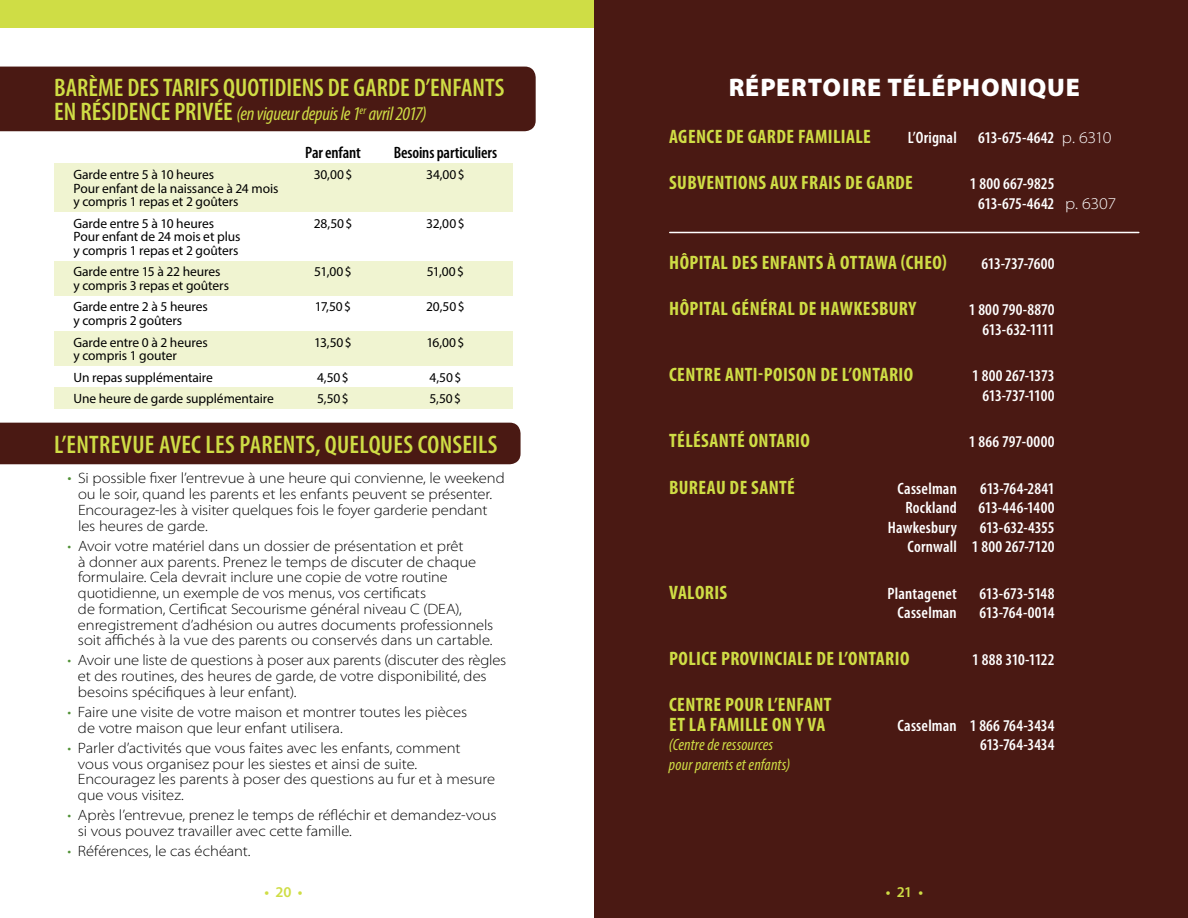
<style>
.page{position:relative;width:1188px;height:918px;background:#fff}
.page>*{position:absolute;margin:0;border:0;box-sizing:border-box;transform-origin:0 0}
.t1{font:600 condensed 25.5px "Myriad Pro";letter-spacing:.005em;color:#cfdd45}
.t2{font:900 25.5px "Myriad Pro";letter-spacing:.03em;color:#fff}
.t3{font:700 condensed 19.5px/19.5px "Myriad Pro";letter-spacing:.02em;color:#cfdd45}
.t4{font:italic condensed 19.5px "Myriad Pro";letter-spacing:-.015em;color:#cfdd45}
.t5{font:600 condensed 16.5px/19.5px "Myriad Pro";letter-spacing:.01em;color:#fff;text-align:right}
.t6{font:600 condensed 16.5px/19.5px "Myriad Pro";letter-spacing:-.015em;color:#fff;text-align:right}
.t7{font:italic condensed 16.5px "Myriad Pro";letter-spacing:.01em;color:#cfdd45}
.t8{font:600 condensed 16.5px "Myriad Pro";letter-spacing:-.01em;color:#000}
.t9{font:600 condensed 16.5px "Myriad Pro";letter-spacing:-.02em;color:#fff}
.t10{font:600 condensed 16.5px "Myriad Pro";letter-spacing:-.01em;color:#fff}
.t11{font:300 semi-expanded 15px/15.8px "Myriad Pro";letter-spacing:-.005em;color:#000}
.t12{font:600 15px "Myriad Pro";color:#cfdd45}
.t13{font:13.5px/21.6px "Myriad Pro";letter-spacing:-.005em;color:#000}
.s1{font-weight:600;font-style:normal;font-size:25.5px}
.s2{font-size:16.5px;color:#519136}
.s3{color:#519136}
.s4{font-weight:300;font-stretch:semi-expanded}
</style>
<div class="page">
<div style="left:0;top:0;width:1188px;height:28px;background:#cfdd45"></div>
<div style="left:594px;top:0;width:594px;height:918px;background:#4a1913"></div>
<hr style="left:670px;top:232px;width:469px;height:1px;background:#fff">
<div style="left:0;top:67px;width:536px;height:64px;background:#4a1913"></div>
<div style="left:54px;top:163px;width:459px;height:49px;background:#f0f4d1"></div>
<div style="left:54px;top:261px;width:459px;height:35px;background:#f0f4d1"></div>
<div style="left:54px;top:331px;width:459px;height:35px;background:#f0f4d1"></div>
<div style="left:54px;top:388px;width:459px;height:21px;background:#f0f4d1"></div>
<div style="left:0;top:423px;width:521px;height:41px;background:#4a1913"></div>
<h1 class="t1" style="left:54px;top:74px;width:452px">BARÈME DES TARIFS QUOTIDIENS DE GARDE D’ENFANTS</h1>
<h2 class="t4" style="left:54px;top:102px;width:374px"><span class="s1">EN RÉSIDENCE PRIVÉE</span> (en vigueur depuis le 1<sup>er</sup> avril 2017)</h2>
<p class="t8" style="left:305px;top:143px;width:57px">Par enfant</p>
<p class="t8" style="left:394px;top:143px;width:105px">Besoins particuliers</p>
<p class="t13" style="left:73px;top:164px;width:142px">Garde entre 5 à 10 heures</p>
<p class="t13" style="left:314px;top:164px;width:40px">30,00$</p>
<p class="t13" style="left:426px;top:164px;width:40px">34,00$</p>
<p class="t13" style="left:73px;top:181px;width:206px;line-height:13.5px">Pour enfant de la naissance à 24 mois y compris 1 repas et 2 goûters</p>
<p class="t13" style="left:73px;top:212px;width:142px">Garde entre 5 à 10 heures</p>
<p class="t13" style="left:314px;top:212px;width:40px">28,50$</p>
<p class="t13" style="left:426px;top:212px;width:40px">32,00$</p>
<p class="t13" style="left:73px;top:230px;width:168px;line-height:13.5px">Pour enfant de 24 mois et plus y compris 1 repas et 2 goûters</p>
<p class="t13" style="left:73px;top:261px;width:149px">Garde entre 15 à 22 heures</p>
<p class="t13" style="left:314px;top:261px;width:39px">51,00$</p>
<p class="t13" style="left:427px;top:261px;width:39px">51,00$</p>
<p class="t13" style="left:73px;top:274px;width:157px">y compris 3 repas et goûters<br>Garde entre 2 à 5 heures</p>
<p class="t13" style="left:315px;top:296px;width:38px">17,50$</p>
<p class="t13" style="left:426px;top:296px;width:40px">20,50$</p>
<p class="t13" style="left:73px;top:309px;width:136px">y compris 2 goûters<br>Garde entre 0 à 2 heures</p>
<p class="t13" style="left:73px;top:344px;width:141px">y compris 1 gouter<br>Un repas supplémentaire</p>
<p class="t13" style="left:314px;top:331px;width:39px">13,50$</p>
<p class="t13" style="left:426px;top:331px;width:40px">16,00$</p>
<p class="t13" style="left:317px;top:366px;width:33px">4,50$</p>
<p class="t13" style="left:430px;top:366px;width:33px">4,50$</p>
<p class="t13" style="left:73px;top:388px;width:202px">Une heure de garde supplémentaire</p>
<p class="t13" style="left:317px;top:388px;width:33px">5,50$</p>
<p class="t13" style="left:430px;top:388px;width:33px">5,50$</p>
<h1 class="t1" style="left:54px;top:430px;width:445px">L’ENTREVUE AVEC LES PARENTS, QUELQUES CONSEILS</h1>
<p class="t11" style="left:78px;top:471px;width:428px;text-indent:-11px"><span class="s2">•</span> Si possible fixer l’entrevue à une heure qui convienne, le weekend ou le soir, quand les parents et les enfants peuvent se présenter.<br>Encouragez-les à visiter quelques fois le foyer garderie pendant les heures de garde.</p>
<p class="t11" style="left:78px;top:538px;width:417px;text-indent:-10px"><span class="s3">•</span> Avoir votre matériel dans un dossier de présentation et prêt<br>à donner aux parents. Prenez le temps de discuter de chaque formulaire. Cela devrait inclure une copie de votre routine quotidienne, un exemple de vos menus, vos certificats<br>de formation, Certificat Secourisme général niveau C (DEA), enregistrement d’adhésion ou autres documents professionnels soit affichés à la vue des parents ou conservés dans un cartable.</p>
<p class="t11" style="left:78px;top:653px;width:430px;text-indent:-10px"><span class="s3">•</span> Avoir une liste de questions à poser aux parents (discuter des règles et des routines, des heures de garde, de votre disponibilité, des besoins spécifiques à leur enfant).</p>
<p class="t11" style="left:78px;top:704px;width:391px;text-indent:-10px"><span class="s3">•</span> Faire une visite de votre maison et montrer toutes les pièces de votre maison que leur enfant utilisera.</p>
<p class="t11" style="left:78px;top:740px;width:419px;text-indent:-10px"><span class="s3">•</span> Parler d’activités que vous faites avec les enfants, comment<br>vous vous organisez pour les siestes et ainsi de suite.<br>Encouragez les parents à poser des questions au fur et à mesure que vous visitez.</p>
<p class="t11" style="left:78px;top:807px;width:420px;text-indent:-10px"><span class="s3">•</span> Après l’entrevue, prenez le temps de réfléchir et demandez-vous si vous pouvez travailler avec cette famille.</p>
<p class="t11" style="left:67px;top:843px;width:185px"><span class="s3">•</span> Références, le cas échéant.</p>
<p class="t12" style="left:265px;top:882px;width:39px">• 20 •</p>
<h1 class="t2" style="left:729px;top:70px;width:353px">RÉPERTOIRE TÉLÉPHONIQUE</h1>
<h2 class="t3" style="left:669px;top:126px;width:203px">AGENCE DE GARDE FAMILIALE</h2>
<p class="t5" style="left:908px;top:128px;width:51px">L’Orignal</p>
<p class="t6" style="left:978px;top:128px;width:135px">613-675-4642 <span class="s4">p. 6310</span></p>
<h2 class="t3" style="left:669px;top:172px;width:245px">SUBVENTIONS AUX FRAIS DE GARDE</h2>
<p class="t5" style="left:978px;top:174px;width:139px;text-align:left;text-indent:-8px">1 800 667-9825<br>613-675-4642 <span class="s4">p. 6307</span></p>
<h2 class="t3" style="left:669px;top:252px;width:279px">HÔPITAL DES ENFANTS À OTTAWA (CHEO)</h2>
<p class="t6" style="left:981px;top:254px;width:75px">613-737-7600</p>
<h2 class="t3" style="left:669px;top:298px;width:249px">HÔPITAL GÉNÉRAL DE HAWKESBURY</h2>
<p class="t5" style="left:969px;top:300px;width:87px">1 800 790-8870<br>613-632-1111</p>
<h2 class="t3" style="left:669px;top:364px;width:246px">CENTRE ANTI-POISON DE L’ONTARIO</h2>
<p class="t6" style="left:972px;top:366px;width:84px">1 800 267-1373<br>613-737-1100</p>
<h2 class="t3" style="left:669px;top:430px;width:142px">TÉLÉSANTÉ ONTARIO</h2>
<p class="t5" style="left:969px;top:432px;width:87px">1 866 797-0000</p>
<h2 class="t3" style="left:669px;top:477px;width:127px">BUREAU DE SANTÉ</h2>
<p class="t5" style="left:898px;top:479px;width:61px">Casselman</p>
<p class="t9" style="left:980px;top:479px;width:76px">613-764-2841</p>
<p class="t5" style="left:906px;top:498px;width:53px">Rockland</p>
<p class="t5" style="left:978px;top:498px;width:78px">613-446-1400</p>
<p class="t5" style="left:888px;top:518px;width:70px">Hawkesbury</p>
<p class="t5" style="left:908px;top:518px;width:148px">613-632-4355<br>Cornwall 1 800 267-7120</p>
<h2 class="t3" style="left:669px;top:582px;width:60px">VALORIS</h2>
<p class="t5" style="left:888px;top:584px;width:71px">Plantagenet</p>
<p class="t6" style="left:979px;top:584px;width:77px">613-673-5148</p>
<p class="t5" style="left:898px;top:603px;width:61px">Casselman</p>
<p class="t9" style="left:980px;top:604px;width:76px">613-764-0014</p>
<h2 class="t3" style="left:669px;top:648px;width:242px">POLICE PROVINCIALE DE L’ONTARIO</h2>
<p class="t6" style="left:972px;top:650px;width:84px">1 888 310-1122</p>
<h2 class="t3" style="left:669px;top:694px;width:164px">CENTRE POUR L’ENFANT<br>ET LA FAMILLE ON Y VA</h2>
<p class="t5" style="left:898px;top:716px;width:158px">Casselman 1 866 764-3434</p>
<p class="t7" style="left:669px;top:735px;width:106px">(Centre de ressources</p>
<p class="t10" style="left:980px;top:736px;width:76px">613-764-3434</p>
<p class="t7" style="left:669px;top:754px;width:123px">pour parents et enfants)</p>
<p class="t12" style="left:886px;top:882px;width:39px">• 21 •</p>
</div>
